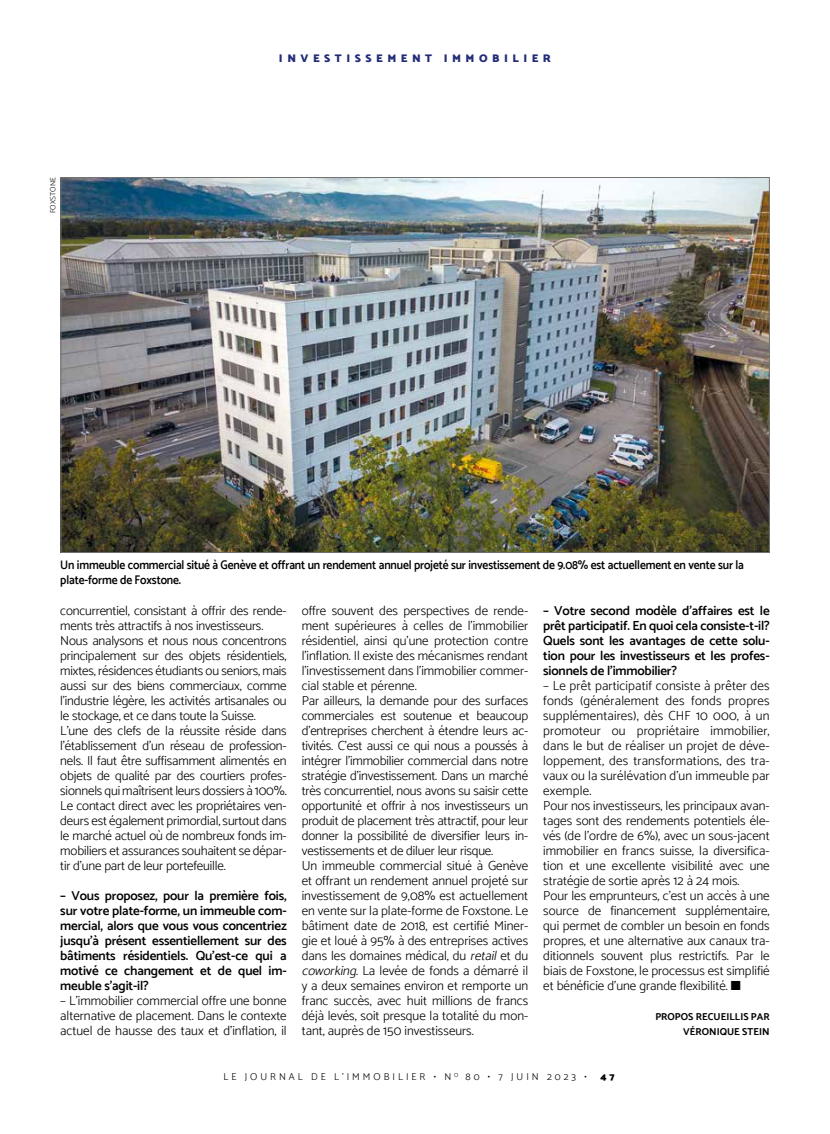
<style>
.page{position:relative;width:830px;height:1134px;background:#fff}
.page>*{position:absolute;margin:0;border:0;box-sizing:border-box;transform-origin:0 0}
.t1{font:300 13.12px/15px "Catamaran";color:#000}
.t2{font:600 13.12px/15px "Catamaran";letter-spacing:-.01em;color:#000;text-align:justify}
.t3{font:600 12.5px/15px "Catamaran";letter-spacing:-.01em;color:#000;scale:.92 1}
.t4{font:900 11.25px "Catamaran";letter-spacing:.4em;color:#232c77}
.t5{font:300 10px "Catamaran";letter-spacing:.3em;color:#000}
.t6{font:700 10px/15px "Catamaran";color:#000;text-align:right}
.t7{font:900 10px "Catamaran";color:#000}
.t8{font:300 7.5px "Catamaran";letter-spacing:.01em;color:#000}
.s1{font-style:italic}
</style>
<div class="page">
<img style="left:63px;top:179px;width:704px;height:372px">
<p class="t8" style="left:48px;top:213px;width:38px;rotate:-90deg">FOXSTONE</p>
<p class="t4" style="left:279px;top:51px;width:273px">INVESTISSEMENT IMMOBILIER</p>
<p class="t3" style="left:60px;top:557px;width:744px">Un immeuble commercial situé à Genève et offrant un rendement annuel projeté sur investissement de 9.08% est actuellement en vente sur la plate-forme de Foxstone.</p>
<p class="t1" style="left:60px;top:603px;width:228px">concurrentiel, consistant à offrir des rende&shy;ments très attractifs à nos investisseurs.<br>Nous analysons et nous nous concentrons principalement sur des objets résidentiels, mixtes, résidences étudiants ou seniors, mais aussi sur des biens commerciaux, comme l’industrie légère, les activités artisanales ou le stockage, et ce dans toute la Suisse.<br>L’une des clefs de la réussite réside dans l’établissement d’un réseau de profession&shy;nels. Il faut être suffisamment alimentés en objets de qualité par des courtiers profes&shy;sionnels qui maîtrisent leurs dossiers à 100%.<br>Le contact direct avec les propriétaires ven&shy;deurs est également primordial, surtout dans le marché actuel où de nombreux fonds im&shy;mobiliers et assurances souhaitent se dépar&shy;tir d’une part de leur portefeuille.</p>
<p class="t2" style="left:60px;top:888px;width:228px">– Vous proposez, pour la première fois, sur votre plate-forme, un immeuble com&shy;mercial, alors que vous vous concentriez jusqu’à présent essentiellement sur des bâtiments résidentiels. Qu’est-ce qui a motivé ce changement et de quel im&shy;meuble s’agit-il?</p>
<p class="t1" style="left:60px;top:993px;width:228px;text-align:justify">– L’immobilier commercial offre une bonne alternative de placement. Dans le contexte actuel de hausse des taux et d’inflation, il</p>
<p class="t1" style="left:301px;top:603px;width:228px">offre souvent des perspectives de rende&shy;ment supérieures à celles de l’immobilier résidentiel, ainsi qu’une protection contre l’inflation. Il existe des mécanismes rendant l’investissement dans l’immobilier commer&shy;cial stable et pérenne.<br>Par ailleurs, la demande pour des surfaces commerciales est soutenue et beaucoup d’entreprises cherchent à étendre leurs ac&shy;tivités. C’est aussi ce qui nous a poussés à intégrer l’immobilier commercial dans notre stratégie d’investissement. Dans un marché très concurrentiel, nous avons su saisir cette opportunité et offrir à nos investisseurs un produit de placement très attractif, pour leur donner la possibilité de diversifier leurs in&shy;vestissements et de diluer leur risque.<br>Un immeuble commercial situé à Genève et offrant un rendement annuel projeté sur investissement de 9,08% est actuellement en vente sur la plate-forme de Foxstone. Le bâtiment date de 2018, est certifié Miner&shy;gie et loué à 95% à des entreprises actives dans les domaines médical, du <span class="s1">retail</span>et du <span class="s1">coworking</span>. La levée de fonds a démarré il y a deux semaines environ et remporte un franc succès, avec huit millions de francs déjà levés, soit presque la totalité du mon&shy;tant, auprès de 150 investisseurs.</p>
<p class="t2" style="left:543px;top:603px;width:228px">– Votre second modèle d’affaires est le prêt participatif. En quoi cela consiste-t-il?<br>Quels sont les avantages de cette solu&shy;tion pour les investisseurs et les profes&shy;sionnels de l’immobilier?</p>
<p class="t1" style="left:543px;top:678px;width:228px">– Le prêt participatif consiste à prêter des fonds (généralement des fonds propres supplémentaires), dès CHF 10 000, à un promoteur ou propriétaire immobilier, dans le but de réaliser un projet de déve&shy;loppement, des transformations, des tra&shy;vaux ou la surélévation d’un immeuble par exemple.<br>Pour nos investisseurs, les principaux avan&shy;tages sont des rendements potentiels éle&shy;vés (de l’ordre de 6%), avec un sous-jacent immobilier en francs suisse, la diversifica&shy;tion et une excellente visibilité avec une stratégie de sortie après 12 à 24 mois.<br>Pour les emprunteurs, c’est un accès à une source de financement supplémentaire, qui permet de combler un besoin en fonds propres, et une alternative aux canaux tra&shy;ditionnels souvent plus restrictifs. Par le biais de Foxstone, le processus est simplifié et bénéficie d’une grande flexibilité. ■</p>
<p class="t6" style="left:655px;top:1009px;width:116px">PROPOS RECUEILLIS PAR<br>VÉRONIQUE STEIN</p>
<p class="t5" style="left:223px;top:1071px;width:364px">LE JOURNAL DE L’IMMOBILIER • N <sup>O</sup> 80 • 7 JUIN 2023 •</p>
<p class="t7" style="left:600px;top:1071px;width:16px">4 7</p>
</div>
